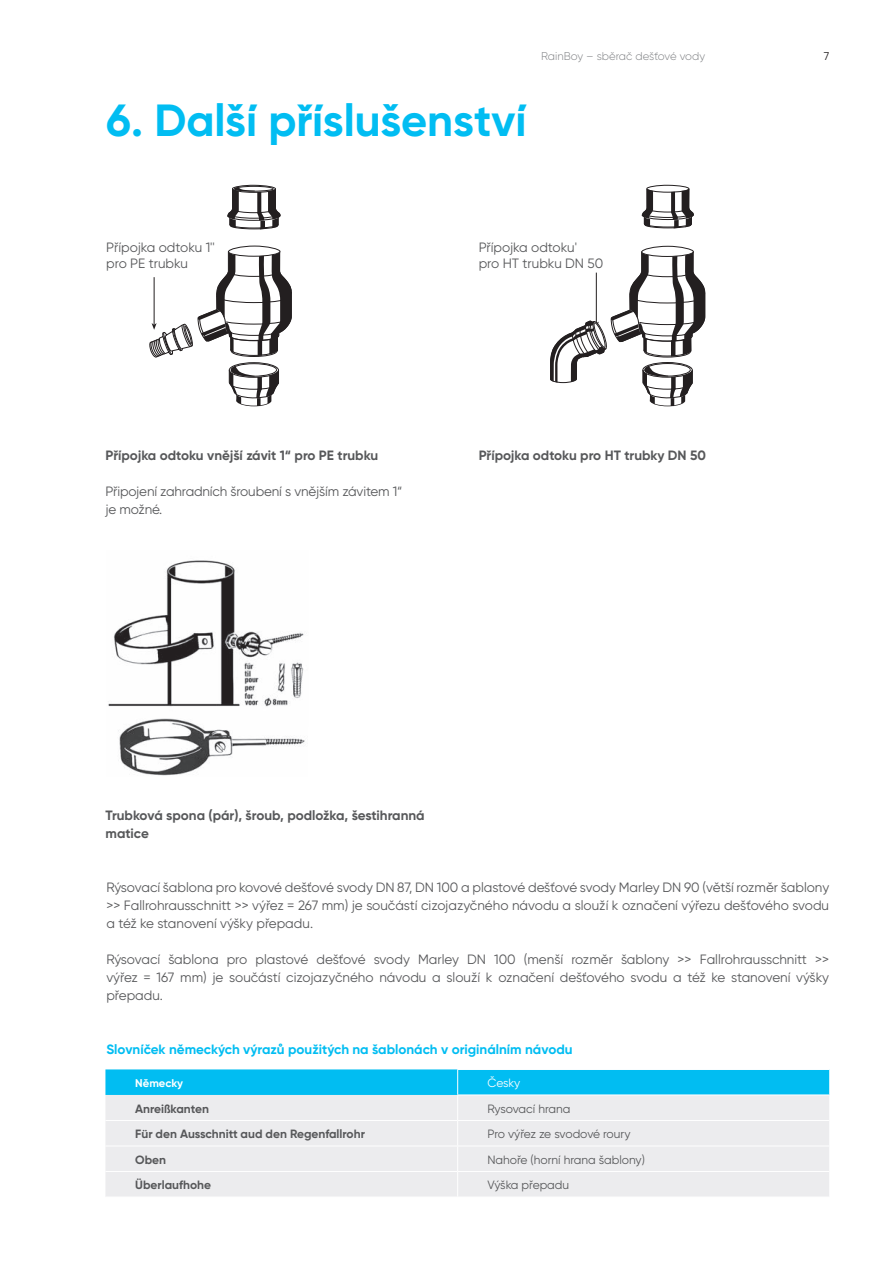
<style>
.page{position:relative;width:893px;height:1263px;background:#fff}
.page>*{position:absolute;margin:0;border:0;box-sizing:border-box;transform-origin:0 0}
.t1{font:700 45px "Gilroy";letter-spacing:-.005em;color:#01bdf2}
.t2{font:13.5px/18px "Gilroy";letter-spacing:-.01em;color:#57585a}
.t3{font:700 13.5px/18px "Gilroy";color:#57585a}
.t4{font:700 13.5px "Gilroy";color:#01bdf2}
.t5{font:700 12px "Gilroy";color:#57585a}
.t6{font:12px "Gilroy";color:#57585a}
.t7{font:12px "Gilroy";letter-spacing:-.02em;color:#57585a}
.t8{font:12px "Gilroy";color:#fff}
.t9{font:300 11.25px "Gilroy";letter-spacing:-.005em;color:#808285}
.t10{font:700 11.25px "Gilroy";color:#fff}
.t11{font:11.25px "Gilroy";color:#231f20}
</style>
<div class="page">
<svg style="left:228px;top:246px;width:52px;height:10px"></svg>
<div style="left:228px;top:246px;width:52px;height:11px;border:1px solid #231f20;border-radius:50%"></div>
<svg style="left:149px;top:251px;width:143px;height:155px"></svg>
<svg style="left:227px;top:185px;width:54px;height:45px"></svg>
<svg style="left:641px;top:185px;width:53px;height:44px"></svg>
<svg style="left:642px;top:246px;width:51px;height:10px"></svg>
<div style="left:641px;top:246px;width:53px;height:11px;border:1px solid #231f20;border-radius:50%"></div>
<svg style="left:550px;top:251px;width:155px;height:155px"></svg>
<img style="left:108px;top:560px;width:196px;height:147px">
<img style="left:118px;top:718px;width:187px;height:58px">
<svg style="left:105px;top:1069px;width:724px;height:128px;background:#bee3ef"></svg>
<p class="t9" style="left:541px;top:49px;width:165px">RainBoy – sběrač dešťové vody</p>
<p class="t11" style="left:824px;top:49px;width:7px">7</p>
<h1 class="t1" style="left:106px;top:92px;width:422px">6. Další příslušenství</h1>
<p class="t2" style="left:106px;top:239px;width:110px;line-height:16.2px">Přípojka odtoku 1'' pro PE trubku</p>
<p class="t2" style="left:479px;top:239px;width:126px;line-height:16.2px">Přípojka odtoku'<br>pro HT trubku DN 50</p>
<p class="t3" style="left:106px;top:446px;width:274px">Přípojka odtoku vnější závit 1“ pro PE trubku</p>
<p class="t2" style="left:106px;top:482px;width:298px">Připojení zahradních šroubení s vnějším závitem 1“ je možné.</p>
<p class="t3" style="left:479px;top:446px;width:229px">Přípojka odtoku pro HT trubky DN 50</p>
<p class="t3" style="left:106px;top:806px;width:321px">Trubková spona (pár), šroub, podložka, šestihranná matice</p>
<p class="t2" style="left:106px;top:878px;width:724px;text-align:justify">Rýsovací šablona pro kovové dešťové svody DN 87, DN 100 a plastové dešťové svody Marley DN 90 (větší rozměr šablony &gt;&gt; Fallrohrausschnitt &gt;&gt; výřez = 267 mm) je součástí cizojazyčného návodu a slouží k označení výřezu dešťového svodu a též ke stanovení výšky přepadu.</p>
<p class="t2" style="left:106px;top:950px;width:724px;text-align:justify">Rýsovací šablona pro plastové dešťové svody Marley DN 100 (menší rozměr šablony &gt;&gt; Fallrohrausschnitt &gt;&gt; výřez = 167 mm) je součástí cizojazyčného návodu a slouží k označení dešťového svodu a též ke stanovení výšky přepadu.</p>
<p class="t4" style="left:106px;top:1041px;width:468px">Slovníček německých výrazů použitých na šablonách v originálním návodu</p>
<p class="t10" style="left:135px;top:1076px;width:49px">Německy</p>
<p class="t8" style="left:487px;top:1075px;width:34px">Česky</p>
<p class="t5" style="left:135px;top:1101px;width:75px">Anreißkanten</p>
<p class="t6" style="left:487px;top:1101px;width:84px">Rysovací hrana</p>
<p class="t5" style="left:135px;top:1126px;width:231px">Für den Ausschnitt aud den Regenfallrohr</p>
<p class="t7" style="left:487px;top:1126px;width:145px">Pro výřez ze svodové roury</p>
<p class="t5" style="left:135px;top:1152px;width:32px">Oben</p>
<p class="t6" style="left:487px;top:1152px;width:159px">Nahoře (horní hrana šablony)</p>
<p class="t5" style="left:135px;top:1177px;width:77px">Überlaufhohe</p>
<p class="t6" style="left:487px;top:1177px;width:83px">Výška přepadu</p>
</div>
